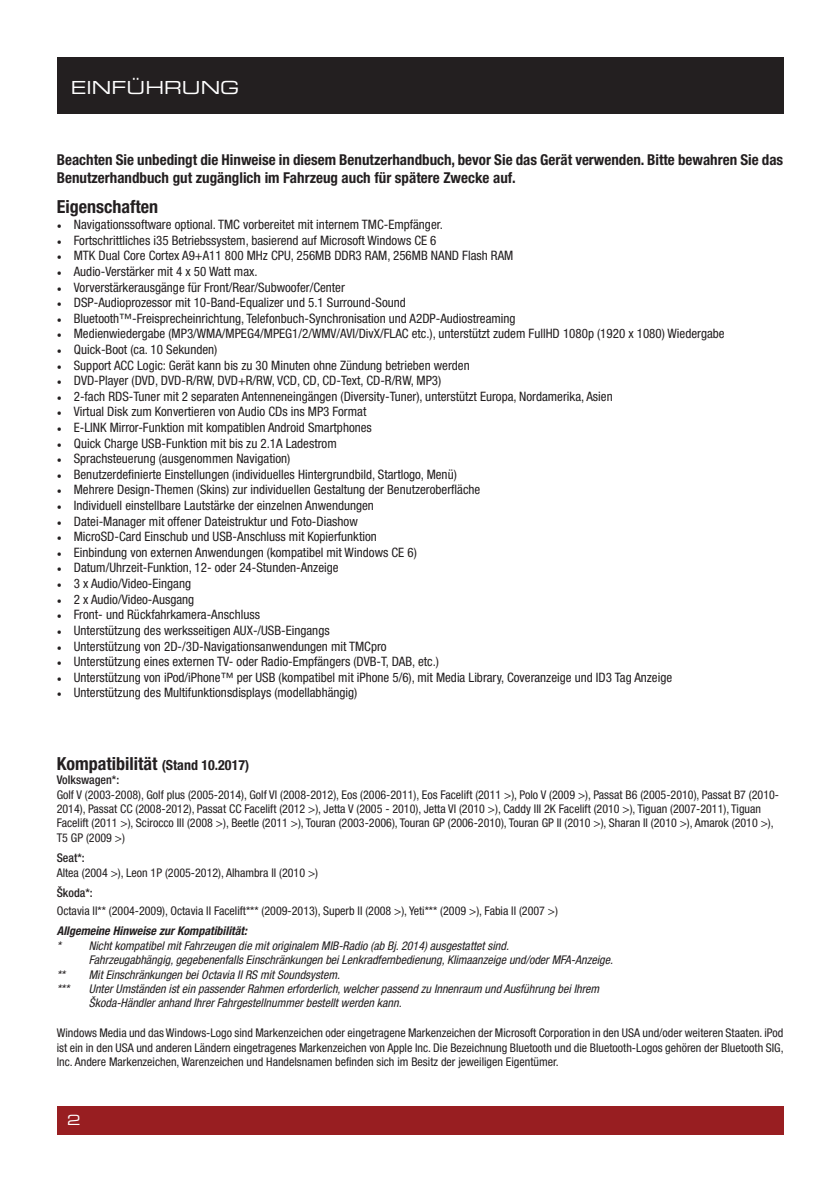
<style>
.page{position:relative;width:840px;height:1191px;background:#fff}
.page>*{position:absolute;margin:0;border:0;box-sizing:border-box;transform-origin:0 0}
.t1{font:700 condensed 18px "Helvetica Neue";color:#231f20}
.t2{font:18px "Eurostile Extended Two";color:#fff}
.t3{font:700 condensed 15px/18px "Helvetica Neue";color:#231f20}
.t4{font:14px "Eurostile Extended Two";color:#fff}
.t5{font:condensed 13px "Helvetica Neue";color:#231f20}
.t6{font:condensed 12px/14.4px "Helvetica Neue";color:#231f20}
.t7{font:italic condensed 12px/14.4px "Helvetica Neue";color:#231f20}
.t8{font:italic 700 condensed 12px "Helvetica Neue";color:#231f20}
.t9{font:500 condensed 12px "Helvetica Neue";color:#231f20}
.s1{font-family:"Minion Pro";font-stretch:normal}
.s2{font-size:14px}
</style>
<div class="page">
<div style="left:57px;top:1106px;width:725px;height:28px;background:#981e21"></div>
<div style="left:57px;top:57px;width:725px;height:56px;background:#231f20"></div>
<h1 class="t2" style="left:71px;top:75px;width:170px">EINFÜHRUNG</h1>
<p class="t3" style="left:57px;top:150px;width:727px">Beachten Sie unbedingt die Hinweise in diesem Benutzerhandbuch, bevor Sie das Gerät verwenden. Bitte bewahren Sie das<br>Benutzerhandbuch gut zugänglich im Fahrzeug auch für spätere Zwecke auf.</p>
<h1 class="t1" style="left:57px;top:196px;width:103px">Eigenschaften</h1>
<p class="t5" style="left:57px;top:217px;width:387px"><span class="s1">•</span> Navigationssoftware optional. TMC vorbereitet mit internem TMC-Empfänger.</p>
<p class="t5" style="left:57px;top:233px;width:381px"><span class="s1">•</span> Fortschrittliches i35 Betriebssystem, basierend auf Microsoft Windows CE 6</p>
<p class="t5" style="left:57px;top:248px;width:458px"><span class="s1">•</span> MTK Dual Core Cortex A9+A11 800 MHz CPU, 256MB DDR3 RAM, 256MB NAND Flash RAM</p>
<p class="t5" style="left:57px;top:264px;width:202px"><span class="s1">•</span> Audio-Verstärker mit 4 x 50 Watt max.</p>
<p class="t5" style="left:57px;top:279px;width:289px"><span class="s1">•</span> Vorverstärkerausgänge für Front/Rear/Subwoofer/Center</p>
<p class="t5" style="left:57px;top:295px;width:350px"><span class="s1">•</span> DSP-Audioprozessor mit 10-Band-Equalizer und 5.1 Surround-Sound</p>
<p class="t5" style="left:57px;top:311px;width:460px"><span class="s1">•</span> Bluetooth™-Freisprecheinrichtung, Telefonbuch-Synchronisation und A2DP-Audiostreaming</p>
<p class="t5" style="left:57px;top:326px;width:669px"><span class="s1">•</span> Medienwiedergabe (MP3/WMA/MPEG4/MPEG1/2/WMV/AVI/DivX/FLAC etc.), unterstützt zudem FullHD 1080p (1920 x 1080) Wiedergabe</p>
<p class="t5" style="left:57px;top:342px;width:162px"><span class="s1">•</span> Quick-Boot (ca. 10 Sekunden)</p>
<p class="t5" style="left:57px;top:357px;width:414px"><span class="s1">•</span> Support ACC Logic: Gerät kann bis zu 30 Minuten ohne Zündung betrieben werden</p>
<p class="t5" style="left:57px;top:373px;width:386px"><span class="s1">•</span> DVD-Player (DVD, DVD-R/RW, DVD+R/RW, VCD, CD, CD-Text, CD-R/RW, MP3)</p>
<p class="t5" style="left:57px;top:389px;width:557px"><span class="s1">•</span> 2-fach RDS-Tuner mit 2 separaten Antenneneingängen (Diversity-Tuner), unterstützt Europa, Nordamerika, Asien</p>
<p class="t5" style="left:57px;top:404px;width:311px"><span class="s1">•</span> Virtual Disk zum Konvertieren von Audio CDs ins MP3 Format</p>
<p class="t5" style="left:57px;top:420px;width:316px"><span class="s1">•</span> E-LINK Mirror-Funktion mit kompatiblen Android Smartphones</p>
<p class="t5" style="left:57px;top:435px;width:281px"><span class="s1">•</span> Quick Charge USB-Funktion mit bis zu 2.1A Ladestrom</p>
<p class="t5" style="left:57px;top:451px;width:235px"><span class="s1">•</span> Sprachsteuerung (ausgenommen Navigation)</p>
<p class="t5" style="left:57px;top:467px;width:401px"><span class="s1">•</span> Benutzerdefinierte Einstellungen (individuelles Hintergrundbild, Startlogo, Menü)</p>
<p class="t5" style="left:57px;top:482px;width:425px"><span class="s1">•</span> Mehrere Design-Themen (Skins) zur individuellen Gestaltung der Benutzeroberfläche</p>
<p class="t5" style="left:57px;top:498px;width:318px"><span class="s1">•</span> Individuell einstellbare Lautstärke der einzelnen Anwendungen</p>
<p class="t5" style="left:57px;top:513px;width:302px"><span class="s1">•</span> Datei-Manager mit offener Dateistruktur und Foto-Diashow</p>
<p class="t5" style="left:57px;top:529px;width:321px"><span class="s1">•</span> MicroSD-Card Einschub und USB-Anschluss mit Kopierfunktion</p>
<p class="t5" style="left:57px;top:545px;width:361px"><span class="s1">•</span> Einbindung von externen Anwendungen (kompatibel mit Windows CE 6)</p>
<p class="t5" style="left:57px;top:560px;width:283px"><span class="s1">•</span> Datum/Uhrzeit-Funktion, 12- oder 24-Stunden-Anzeige</p>
<p class="t5" style="left:57px;top:576px;width:136px"><span class="s1">•</span> 3 x Audio/Video-Eingang</p>
<p class="t5" style="left:57px;top:591px;width:139px"><span class="s1">•</span> 2 x Audio/Video-Ausgang</p>
<p class="t5" style="left:57px;top:607px;width:204px"><span class="s1">•</span> Front- und Rückfahrkamera-Anschluss</p>
<p class="t5" style="left:57px;top:623px;width:274px"><span class="s1">•</span> Unterstützung des werksseitigen AUX-/USB-Eingangs</p>
<p class="t5" style="left:57px;top:638px;width:331px"><span class="s1">•</span> Unterstützung von 2D-/3D-Navigationsanwendungen mit TMCpro</p>
<p class="t5" style="left:57px;top:654px;width:383px"><span class="s1">•</span> Unterstützung eines externen TV- oder Radio-Empfängers (DVB-T, DAB, etc.)</p>
<p class="t5" style="left:57px;top:669px;width:616px"><span class="s1">•</span> Unterstützung von iPod/iPhone™ per USB (kompatibel mit iPhone 5/6), mit Media Library, Coveranzeige und ID3 Tag Anzeige</p>
<p class="t5" style="left:57px;top:685px;width:302px"><span class="s1">•</span> Unterstützung des Multifunktionsdisplays (modellabhängig)</p>
<h1 class="t1" style="left:57px;top:752px;width:194px">Kompatibilität <span class="s2">(Stand 10.2017)</span></h1>
<p class="t9" style="left:57px;top:772px;width:64px">Volkswagen*:</p>
<p class="t6" style="left:57px;top:787px;width:723px">Golf V (2003-2008), Golf plus (2005-2014), Golf VI (2008-2012), Eos (2006-2011), Eos Facelift (2011 &gt;), Polo V (2009 &gt;), Passat B6 (2005-2010), Passat B7 (2010- 2014), Passat CC (2008-2012), Passat CC Facelift (2012 &gt;), Jetta V (2005 - 2010), Jetta VI (2010 &gt;), Caddy III 2K Facelift (2010 &gt;), Tiguan (2007-2011), Tiguan Facelift (2011 &gt;), Scirocco III (2008 &gt;), Beetle (2011 &gt;), Touran (2003-2006), Touran GP (2006-2010), Touran GP II (2010 &gt;), Sharan II (2010 &gt;), Amarok (2010 &gt;), T5 GP (2009 &gt;)</p>
<p class="t9" style="left:57px;top:850px;width:29px">Seat*:</p>
<p class="t6" style="left:57px;top:865px;width:263px">Altea (2004 &gt;), Leon 1P (2005-2012), Alhambra II (2010 &gt;)</p>
<p class="t9" style="left:57px;top:885px;width:37px">Škoda*:</p>
<p class="t6" style="left:57px;top:903px;width:502px">Octavia II** (2004-2009), Octavia II Facelift*** (2009-2013), Superb II (2008 &gt;), Yeti*** (2009 &gt;), Fabia II (2007 &gt;)</p>
<p class="t8" style="left:57px;top:923px;width:192px">Allgemeine Hinweise zur Kompatibilität:</p>
<p class="t7" style="left:57px;top:938px;width:453px">* Nicht kompatibel mit Fahrzeugen die mit originalem MIB-Radio (ab Bj. 2014) ausgestattet sind.</p>
<p class="t7" style="left:89px;top:952px;width:525px">Fahrzeugabhängig, gegebenenfalls Einschränkungen bei Lenkradfernbedienung, Klimaanzeige und/oder MFA-Anzeige.</p>
<p class="t7" style="left:57px;top:967px;width:10px">**</p>
<p class="t7" style="left:89px;top:967px;width:252px">Mit Einschränkungen bei Octavia II RS mit Soundsystem.</p>
<p class="t7" style="left:57px;top:981px;width:14px">***</p>
<p class="t7" style="left:89px;top:981px;width:511px">Unter Umständen ist ein passender Rahmen erforderlich, welcher passend zu Innenraum und Ausführung bei Ihrem<br>Škoda-Händler anhand Ihrer Fahrgestellnummer bestellt werden kann.</p>
<p class="t6" style="left:57px;top:1025px;width:728px;text-align:justify">Windows Media und das Windows-Logo sind Markenzeichen oder eingetragene Markenzeichen der Microsoft Corporation in den USA und/oder weiteren Staaten. iPod ist ein in den USA und anderen Ländern eingetragenes Markenzeichen von Apple Inc. Die Bezeichnung Bluetooth und die Bluetooth-Logos gehören der Bluetooth SIG, Inc. Andere Markenzeichen, Warenzeichen und Handelsnamen befinden sich im Besitz der jeweiligen Eigentümer.</p>
<p class="t4" style="left:67px;top:1110px;width:15px">2</p>
</div>
